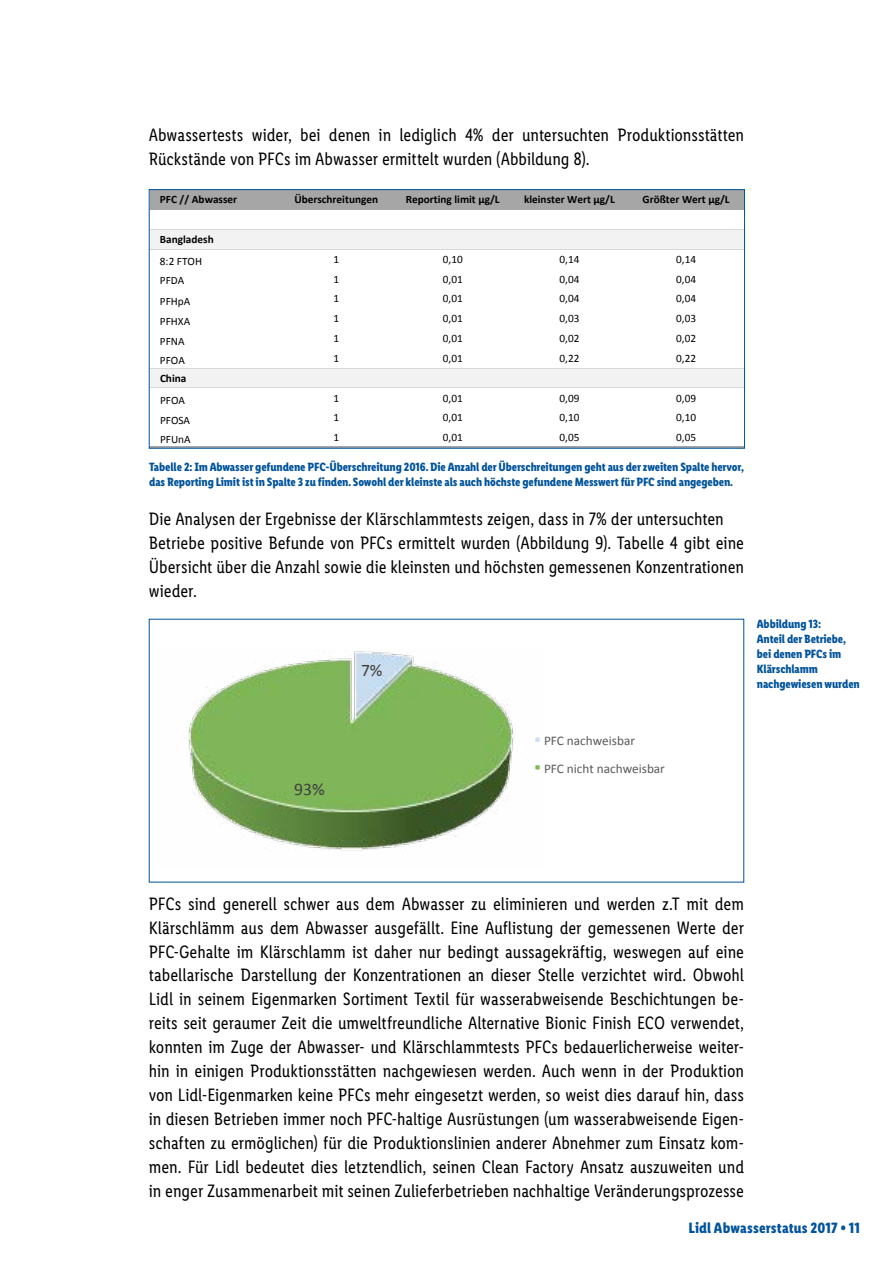
<style>
.page{position:relative;width:893px;height:1263px;background:#fff}
.page>*{position:absolute;margin:0;border:0;box-sizing:border-box;transform-origin:0 0}
.t1{font:18px/24px "Lidl Font Condensed";letter-spacing:-.005em;color:#000}
.t2{font:17.7px "Calibri";color:#404040}
.t3{font:700 15px "Lidl Font Condensed";letter-spacing:.01em;color:#00539b}
.t4{font:13.2px/27.8px "Calibri";color:#595959}
.t5{font:700 12px/15px "Lidl Font Condensed";letter-spacing:-.01em;color:#00539b}
.t6{font:11.25px "Calibri";color:#000}
.t7{font:700 11.25px "Calibri";color:#000}
</style>
<div class="page">
<div style="left:150px;top:190px;width:594px;height:19px;background:#a6a6a6"></div>
<div style="left:150px;top:229px;width:594px;height:20px;background:#f2f2f2"></div>
<div style="left:150px;top:368px;width:594px;height:20px;background:#f2f2f2"></div>
<hr style="left:150px;top:209px;width:594px;height:1px;background:#a6a6a6">
<hr style="left:150px;top:229px;width:594px;height:1px;background:#d9d9d9">
<hr style="left:150px;top:248px;width:594px;height:1px;background:#d9d9d9">
<hr style="left:150px;top:367px;width:594px;height:1px;background:#d9d9d9">
<hr style="left:150px;top:387px;width:594px;height:1px;background:#d9d9d9">
<hr style="left:150px;top:446px;width:594px;height:2px;background:#a6a6a6">
<div style="left:149px;top:189px;width:596px;height:260px;border:1px solid #00539b"></div>
<svg style="left:188px;top:651px;width:352px;height:200px"></svg>
<p class="t1" style="left:149px;top:123px;width:597px">Abwassertests wider, bei denen in lediglich 4% der untersuchten Produktionsstätten<br>Rückstände von PFCs im Abwasser ermittelt wurden (Abbildung 8).</p>
<p class="t7" style="left:160px;top:192px;width:79px">PFC // Abwasser</p>
<p class="t7" style="left:294px;top:192px;width:85px">Überschreitungen</p>
<p class="t7" style="left:406px;top:192px;width:95px">Reporting limit µg/L</p>
<p class="t7" style="left:524px;top:192px;width:92px">kleinster Wert µg/L</p>
<p class="t7" style="left:642px;top:192px;width:89px">Größter Wert µg/L</p>
<p class="t7" style="left:160px;top:231px;width:55px">Bangladesh</p>
<p class="t6" style="left:160px;top:254px;width:44px">8:2 FTOH</p>
<p class="t6" style="left:333px;top:251px;width:7px">1</p>
<p class="t6" style="left:443px;top:251px;width:21px">0,10</p>
<p class="t6" style="left:559px;top:251px;width:21px">0,14</p>
<p class="t6" style="left:676px;top:251px;width:21px">0,14</p>
<p class="t6" style="left:160px;top:272px;width:26px">PFDA</p>
<p class="t6" style="left:333px;top:271px;width:7px">1</p>
<p class="t6" style="left:443px;top:271px;width:21px">0,01</p>
<p class="t6" style="left:559px;top:271px;width:21px">0,04</p>
<p class="t6" style="left:676px;top:271px;width:21px">0,04</p>
<p class="t6" style="left:160px;top:293px;width:32px">PFHpA</p>
<p class="t6" style="left:333px;top:291px;width:7px">1</p>
<p class="t6" style="left:443px;top:291px;width:21px">0,01</p>
<p class="t6" style="left:559px;top:291px;width:21px">0,04</p>
<p class="t6" style="left:676px;top:291px;width:21px">0,04</p>
<p class="t6" style="left:160px;top:313px;width:32px">PFHXA</p>
<p class="t6" style="left:333px;top:311px;width:7px">1</p>
<p class="t6" style="left:443px;top:311px;width:21px">0,01</p>
<p class="t6" style="left:559px;top:311px;width:21px">0,03</p>
<p class="t6" style="left:676px;top:311px;width:21px">0,03</p>
<p class="t6" style="left:160px;top:333px;width:26px">PFNA</p>
<p class="t6" style="left:333px;top:330px;width:7px">1</p>
<p class="t6" style="left:443px;top:330px;width:21px">0,01</p>
<p class="t6" style="left:560px;top:330px;width:21px">0,02</p>
<p class="t6" style="left:676px;top:330px;width:21px">0,02</p>
<p class="t6" style="left:160px;top:353px;width:26px">PFOA</p>
<p class="t6" style="left:333px;top:350px;width:7px">1</p>
<p class="t6" style="left:443px;top:350px;width:21px">0,01</p>
<p class="t6" style="left:560px;top:350px;width:21px">0,22</p>
<p class="t6" style="left:676px;top:350px;width:21px">0,22</p>
<p class="t7" style="left:160px;top:370px;width:28px">China</p>
<p class="t6" style="left:160px;top:392px;width:26px">PFOA</p>
<p class="t6" style="left:333px;top:390px;width:7px">1</p>
<p class="t6" style="left:443px;top:390px;width:21px">0,01</p>
<p class="t6" style="left:560px;top:390px;width:21px">0,09</p>
<p class="t6" style="left:676px;top:390px;width:21px">0,09</p>
<p class="t6" style="left:160px;top:412px;width:32px">PFOSA</p>
<p class="t6" style="left:333px;top:410px;width:7px">1</p>
<p class="t6" style="left:443px;top:410px;width:21px">0,01</p>
<p class="t6" style="left:560px;top:410px;width:21px">0,10</p>
<p class="t6" style="left:676px;top:410px;width:21px">0,10</p>
<p class="t6" style="left:160px;top:431px;width:32px">PFUnA</p>
<p class="t6" style="left:333px;top:430px;width:7px">1</p>
<p class="t6" style="left:443px;top:430px;width:21px">0,01</p>
<p class="t6" style="left:560px;top:430px;width:21px">0,05</p>
<p class="t6" style="left:676px;top:430px;width:21px">0,05</p>
<p class="t5" style="left:149px;top:459px;width:596px">Tabelle 2: Im Abwasser gefundene PFC-Überschreitung 2016. Die Anzahl der Überschreitungen geht aus der zweiten Spalte hervor, das Reporting Limit ist in Spalte 3 zu finden. Sowohl der kleinste als auch höchste gefundene Messwert für PFC sind angegeben.</p>
<p class="t1" style="left:149px;top:507px;width:597px">Die Analysen der Ergebnisse der Klärschlammtests zeigen, dass in 7% der untersuchten Betriebe positive Befunde von PFCs ermittelt wurden (Abbildung 9). Tabelle 4 gibt eine Übersicht über die Anzahl sowie die kleinsten und höchsten gemessenen Konzentrationen wieder.</p>
<p class="t2" style="left:361px;top:659px;width:23px">7%</p>
<p class="t5" style="left:757px;top:616px;width:104px">Abbildung 13:<br>Anteil der Betriebe, bei denen PFCs im<br>Klärschlamm nachgewiesen wurden</p>
<p class="t2" style="left:294px;top:778px;width:32px">93%</p>
<p class="t4" style="left:544px;top:727px;width:122px">PFC nachweisbar<br>PFC nicht nachweisbar</p>
<p class="t1" style="left:149px;top:891px;width:597px;text-align:justify">PFCs sind generell schwer aus dem Abwasser zu eliminieren und werden z.T mit dem Klärschlämm aus dem Abwasser ausgefällt. Eine Auflistung der gemessenen Werte der PFC-Gehalte im Klärschlamm ist daher nur bedingt aussagekräftig, weswegen auf eine tabellarische Darstellung der Konzentrationen an dieser Stelle verzichtet wird. Obwohl Lidl in seinem Eigenmarken Sortiment Textil für wasserabweisende Beschichtungen be&shy;reits seit geraumer Zeit die umweltfreundliche Alternative Bionic Finish ECO verwendet, konnten im Zuge der Abwasser- und Klärschlammtests PFCs bedauerlicherweise weiter&shy;hin in einigen Produktionsstätten nachgewiesen werden. Auch wenn in der Produktion von Lidl-Eigenmarken keine PFCs mehr eingesetzt werden, so weist dies darauf hin, dass in diesen Betrieben immer noch PFC-haltige Ausrüstungen (um wasserabweisende Eigen&shy;schaften zu ermöglichen) für die Produktionslinien anderer Abnehmer zum Einsatz kom&shy;men. Für Lidl bedeutet dies letztendlich, seinen Clean Factory Ansatz auszuweiten und in enger Zusammenarbeit mit seinen Zulieferbetrieben nachhaltige Veränderungsprozesse</p>
<p class="t3" style="left:688px;top:1219px;width:173px">Lidl Abwasserstatus 2017 • 11</p>
</div>
